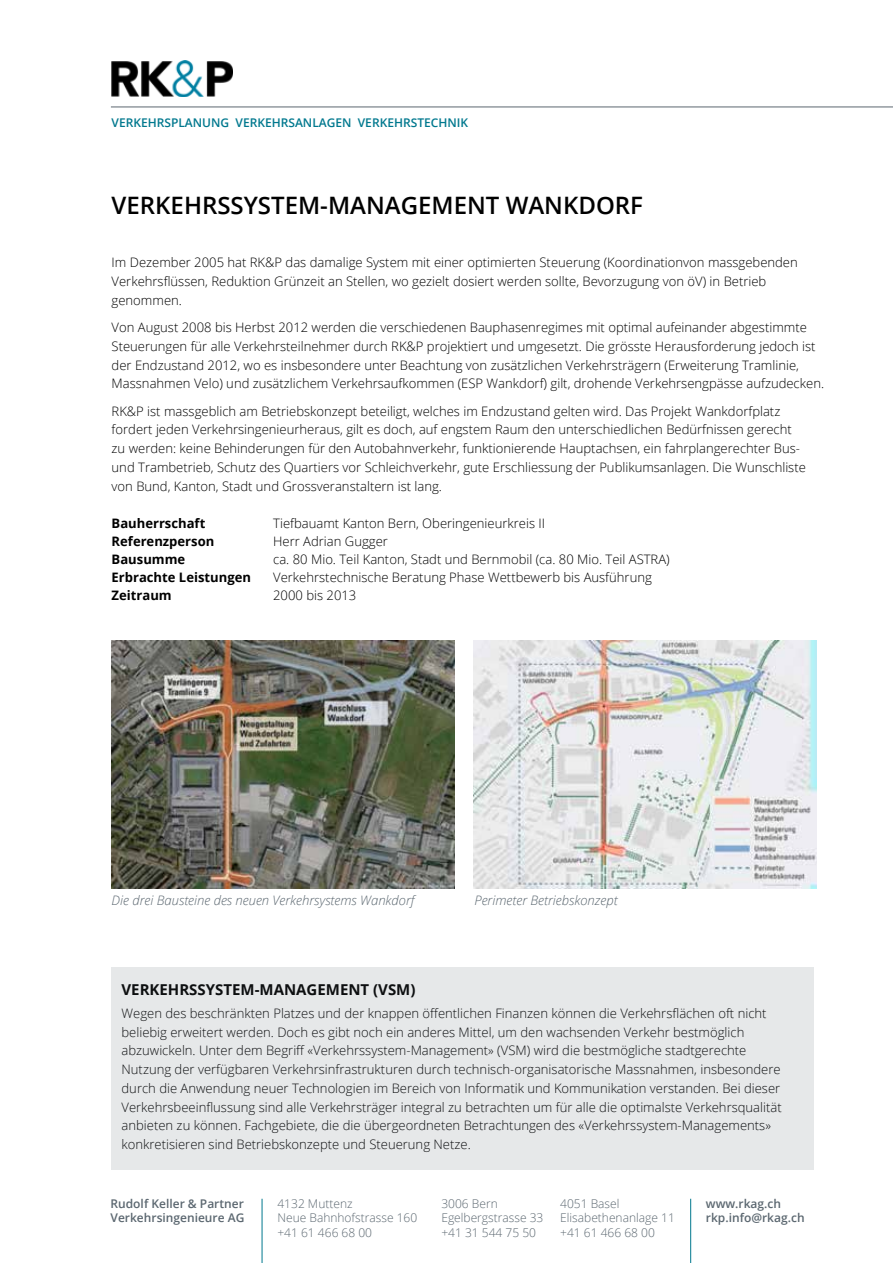
<style>
.page{position:relative;width:893px;height:1263px;background:#fff}
.page>*{position:absolute;margin:0;border:0;box-sizing:border-box;transform-origin:0 0}
.t1{font:600 24px "Open Sans";color:#000}
.t2{font:700 15px "Open Sans";color:#000}
.t3{font:300 13.05px/18.8px "Open Sans";color:#000}
.t4{font:italic 300 13.05px "Open Sans";color:#5b6770}
.t5{font:700 13.05px "Open Sans";color:#000}
.t6{font:300 12px/14.4px "Open Sans";color:#5b6770}
.t7{font:600 12px/14.4px "Open Sans";color:#5b6770}
.t8{font:600 12px "Open Sans";color:#00788e}
</style>
<div class="page">
<img style="left:112px;top:640px;width:342px;height:248px">
<img style="left:474px;top:640px;width:342px;height:248px">
<div style="left:111px;top:967px;width:703px;height:202px;background:#e6e8e9"></div>
<hr style="left:262px;top:1199px;width:1px;height:64px;background:#00788e">
<hr style="left:690px;top:1199px;width:1px;height:64px;background:#00788e">
<img style="left:111px;top:60px;width:122px;height:36px">
<hr style="left:111px;top:107px;width:782px;height:1px;background:#5b6770">
<p class="t8" style="left:112px;top:114px;width:358px">VERKEHRSPLANUNG VERKEHRSANLAGEN VERKEHRSTECHNIK</p>
<h1 class="t1" style="left:112px;top:189px;width:533px">VERKEHRSSYSTEM-MANAGEMENT WANKDORF</h1>
<p class="t3" style="left:112px;top:253px;width:688px">Im Dezember 2005 hat RK&amp;P das damalige System mit einer optimierten Steuerung (Koordinationvon massgebenden<br>Verkehrsflüssen, Reduktion Grünzeit an Stellen, wo gezielt dosiert werden sollte, Bevorzugung von öV) in Betrieb genommen.</p>
<p class="t3" style="left:112px;top:318px;width:714px">Von August 2008 bis Herbst 2012 werden die verschiedenen Bauphasenregimes mit optimal aufeinander abgestimmte Steuerungen für alle Verkehrsteilnehmer durch RK&amp;P projektiert und umgesetzt. Die grösste Herausforderung jedoch ist der Endzustand 2012, wo es insbesondere unter Beachtung von zusätzlichen Verkehrsträgern (Erweiterung Tramlinie, Massnahmen Velo) und zusätzlichem Verkehrsaufkommen (ESP Wankdorf) gilt, drohende Verkehrsengpässe aufzudecken.</p>
<p class="t3" style="left:112px;top:401px;width:696px">RK&amp;P ist massgeblich am Betriebskonzept beteiligt, welches im Endzustand gelten wird. Das Projekt Wankdorfplatz fordert jeden Verkehrsingenieurheraus, gilt es doch, auf engstem Raum den unterschiedlichen Bedürfnissen gerecht zu werden: keine Behinderungen für den Autobahnverkehr, funktionierende Hauptachsen, ein fahrplangerechter Bus&shy;und Trambetrieb, Schutz des Quartiers vor Schleichverkehr, gute Erschliessung der Publikumsanlagen. Die Wunschliste von Bund, Kanton, Stadt und Grossveranstaltern ist lang.</p>
<p class="t5" style="left:112px;top:514px;width:95px">Bauherrschaft</p>
<p class="t3" style="left:273px;top:513px;width:273px">Tiefbauamt Kanton Bern, Oberingenieurkreis II</p>
<p class="t5" style="left:112px;top:532px;width:104px">Referenzperson</p>
<p class="t3" style="left:273px;top:531px;width:116px">Herr Adrian Gugger</p>
<p class="t5" style="left:112px;top:550px;width:75px">Bausumme</p>
<p class="t3" style="left:273px;top:549px;width:398px">ca. 80 Mio. Teil Kanton, Stadt und Bernmobil (ca. 80 Mio. Teil ASTRA)</p>
<p class="t5" style="left:112px;top:568px;width:141px">Erbrachte Leistungen</p>
<p class="t3" style="left:273px;top:567px;width:380px">Verkehrstechnische Beratung Phase Wettbewerb bis Ausführung</p>
<p class="t5" style="left:112px;top:586px;width:62px">Zeitraum</p>
<p class="t3" style="left:273px;top:585px;width:85px">2000 bis 2013</p>
<p class="t4" style="left:112px;top:891px;width:304px">Die drei Bausteine des neuen Verkehrsystems Wankdorf</p>
<p class="t4" style="left:474px;top:891px;width:145px">Perimeter Betriebskonzept</p>
<p class="t2" style="left:122px;top:979px;width:295px">VERKEHRSSYSTEM-MANAGEMENT (VSM)</p>
<p class="t3" style="left:122px;top:1003px;width:662px">Wegen des beschränkten Platzes und der knappen öffentlichen Finanzen können die Verkehrsflächen oft nicht beliebig erweitert werden. Doch es gibt noch ein anderes Mittel, um den wachsenden Verkehr bestmöglich abzuwickeln. Unter dem Begriff «Verkehrssystem-Management» (VSM) wird die bestmögliche stadtgerechte Nutzung der verfügbaren Verkehrsinfrastrukturen durch technisch-organisatorische Massnahmen, insbesondere durch die Anwendung neuer Technologien im Bereich von Informatik und Kommunikation verstanden. Bei dieser Verkehrsbeeinflussung sind alle Verkehrsträger integral zu betrachten um für alle die optimalste Verkehrsqualität anbieten zu können. Fachgebiete, die die übergeordneten Betrachtungen des «Verkehrssystem-Managements» konkretisieren sind Betriebskonzepte und Steuerung Netze.</p>
<p class="t6" style="left:277px;top:1196px;width:141px">4132 Muttenz<br>Neue Bahnhofstrasse 160 +41 61 466 68 00</p>
<p class="t6" style="left:441px;top:1196px;width:104px">3006 Bern<br>Egelbergstrasse 33 +41 31 544 75 50</p>
<p class="t6" style="left:560px;top:1196px;width:116px">4051 Basel<br>Elisabethenanlage 11 +41 61 466 68 00</p>
<p class="t7" style="left:111px;top:1196px;width:135px">Rudolf Keller &amp; Partner<br>Verkehrsingenieure AG</p>
<p class="t7" style="left:706px;top:1196px;width:100px">www.rkag.ch rkp.info@rkag.ch</p>
</div>
